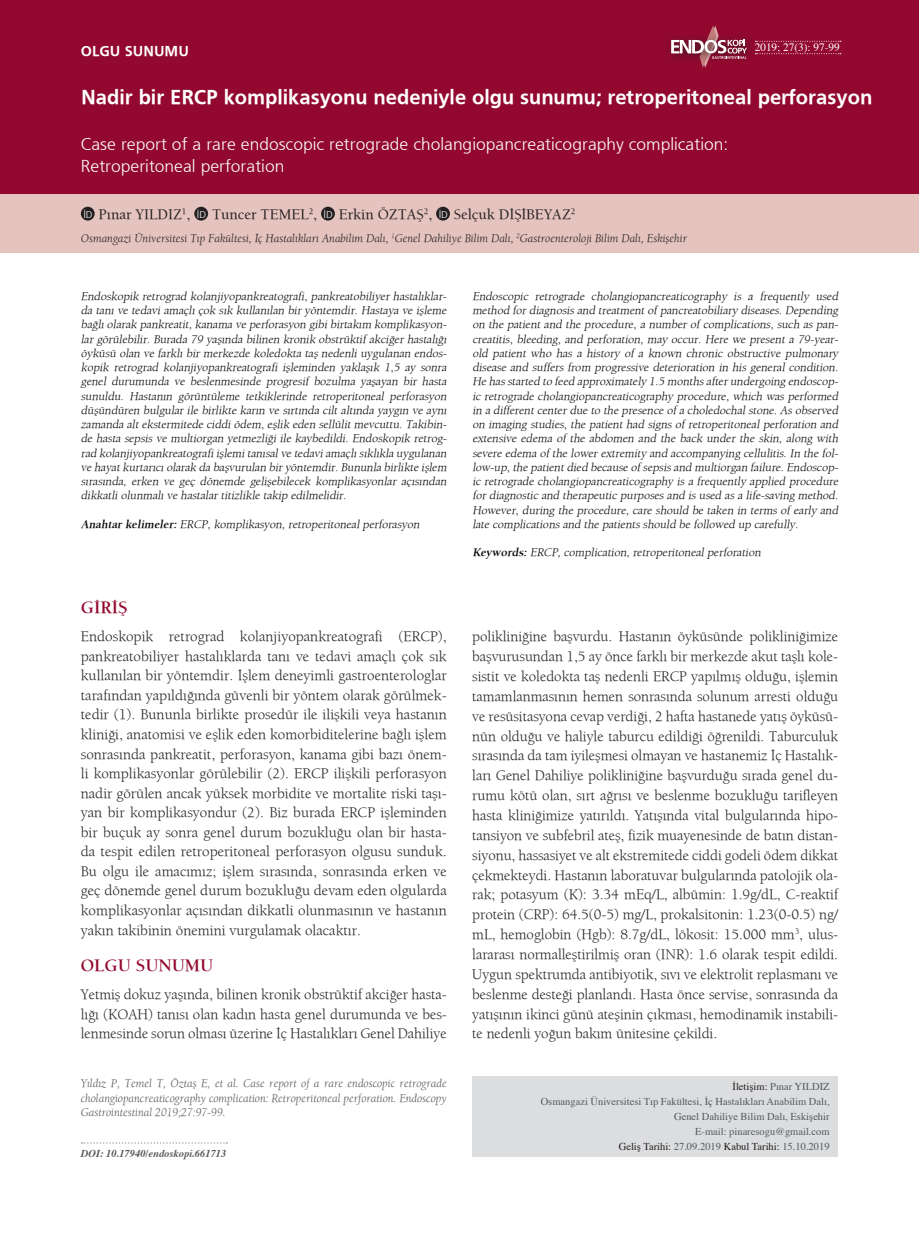
<style>
.page{position:relative;width:919px;height:1238px;background:#fff}
.page>*{position:absolute;margin:0;border:0;box-sizing:border-box;transform-origin:0 0}
.t1{font:700 21px "Fruga Sans";color:#fff}
.t2{font:300 18px/21.6px "Fruga Sans";color:#fff}
.t3{font:700 18px "Berkeley";color:#92082f}
.t4{font:300 15px/19.8px "Berkeley";letter-spacing:-.005em;color:#231f20;text-align:justify}
.t5{font:500 15px "Berkeley";color:#231f20}
.t6{font:700 15px "Fruga Sans";color:#fff}
.t7{font:italic 300 12px/14.2px "Berkeley";color:#040503;text-align:justify}
.t8{font:italic 300 12px/14.4px "Berkeley";color:#57585a;text-align:justify}
.t9{font:italic 300 12px "Berkeley";color:#231f20}
.t10{font:11.25px "Times";color:#fff}
.t11{font:10.5px/15px "Times";color:#57585a;text-align:right}
.t12{font:italic 700 10.5px "Times";color:#57585a}
.s1{font-family:"Fruga Sans";font-weight:300;font-size:10.35px;color:#fff}
.s2{font-weight:700}
.s3{color:#231f20}
</style>
<div class="page">
<div style="left:0;top:0;width:918px;height:211px;background:#92082f"></div>
<div style="left:472px;top:1076px;width:366px;height:81px;background:#dcdddf"></div>
<svg style="left:671px;top:26px;width:76px;height:42px"></svg>
<svg style="left:755px;top:41px;width:85px;height:1px"></svg>
<svg style="left:755px;top:53px;width:85px;height:1px"></svg>
<svg style="left:82px;top:1142px;width:145px;height:1px"></svg>
<div style="left:0;top:194px;width:918px;height:59px;background:#e5c3bf"></div>
<div style="left:81px;top:207px;width:14px;height:13px;background:#231f20;border-radius:50%"></div>
<div style="left:194px;top:207px;width:14px;height:13px;background:#231f20;border-radius:50%"></div>
<div style="left:321px;top:207px;width:14px;height:13px;background:#231f20;border-radius:50%"></div>
<div style="left:436px;top:207px;width:14px;height:13px;background:#231f20;border-radius:50%"></div>
<p class="t6" style="left:81px;top:42px;width:110px">OLGU SUNUMU</p>
<p class="t10" style="left:754px;top:40px;width:86px">2019; 27(3): 97-99</p>
<h1 class="t1" style="left:81px;top:85px;width:792px">Nadir bir ERCP komplikasyonu nedeniyle olgu sunumu; retroperitoneal perforasyon</h1>
<h2 class="t2" style="left:81px;top:133px;width:649px">Case report of a rare endoscopic retrograde cholangiopancreaticography complication:<br>Retroperitoneal perforation</h2>
<p class="t5" style="left:83px;top:205px;width:493px"><span class="s1">İD</span> Pınar YILDIZ<sup>1</sup>, <span class="s1">İD</span> Tuncer TEMEL<sup>2</sup>, <span class="s1">İD</span> Erkin ÖZTAŞ<sup>2</sup>, <span class="s1">İD</span> Selçuk DİŞİBEYAZ<sup>2</sup></p>
<p class="t9" style="left:81px;top:231px;width:607px">Osmangazi Üniversitesi Tıp Fakültesi, İç Hastalıkları Anabilim Dalı, <sup>1</sup>Genel Dahiliye Bilim Dalı, <sup>2</sup>Gastroenteroloji Bilim Dalı, Eskişehir</p>
<p class="t7" style="left:81px;top:289px;width:370px">Endoskopik retrograd kolanj iyopankreatografi, pankreatobiliyer hastalıklar&shy;da tanı ve tedavi amaçlı çok sık kullanılan bir yöntemdir. Hastaya ve işleme bağlıolarak pankreatit,kanama ve perforasyon gibibirtakım komplikasyon&shy;lar görülebilir. Burada 79 yaşında bilinen kronik obstrüktif akciğer hastalığı öyküsü olan ve farklı bir merkezde koledokta taş nedenli uygulanan endos&shy;kopik retrograd kolanj iyopankreatografi işleminden yaklaşık 1,5 ay sonra genel durumunda ve beslenmesinde progresif bozulma yaşayan bir hasta sunuldu. Hastanın görüntüleme tetkiklerinde retroperitoneal perforasyon düşündüren bulgular ile birlikte karın ve sırtında cilt altında yaygın ve aynı zamanda altekstermitede ciddiödem,eşlik eden sellülitmevcuttu.Takibin&shy;de hasta sepsis ve multiorgan yetmezliği ile kaybedildi. Endoskopik retrog&shy;rad kolanj iyopankreatografiişlemitanısalve tedaviamaçlısıklıkla uygulanan ve hayatkurtarıcıolarak da başvurulan biryöntemdir.Bununla birlikte işlem sırasında, erken ve geç dönemde gelişebilecek komplikasyonlar açısından dikkatliolunmalıve hastalartitizlikle takip edilmelidir.</p>
<p class="t7" style="left:81px;top:517px;width:343px"><span class="s2">Anahtar kelimeler:</span> ERCP,komplikasyon,retroperitonealperforasyon</p>
<h2 class="t3" style="left:81px;top:596px;width:49px">GİRİŞ</h2>
<p class="t4" style="left:81px;top:626px;width:367px">Endoskopik retrograd kolanjiyopankreatografi (ERCP), pankreatobiliyer hastalıklarda tanı ve tedavi amaçlı çok sık kullanılan bir yöntemdir. İşlem deneyimli gastroenterologlar tarafından yapıldığında güvenli bir yöntem olarak görülmek&shy;tedir (1). Bununla birlikte prosedür ile ilişkili veya hastanın kliniği, anatomisi ve eşlik eden komorbiditelerine bağlı işlem sonrasında pankreatit, perforasyon, kanama gibi bazı önem&shy;li komplikasyonlar görülebilir (2). ERCP ilişkili perforasyon nadir görülen ancak yüksek morbidite ve mortalite riski taşı&shy;yan bir komplikasyondur (2). Biz burada ERCP işleminden bir buçuk ay sonra genel durum bozukluğu olan bir hasta&shy;da tespit edilen retroperitoneal perforasyon olgusu sunduk.<br>Bu olgu ile amacımız; işlem sırasında, sonrasında erken ve geç dönemde genel durum bozukluğu devam eden olgularda komplikasyonlar açısından dikkatli olunmasının ve hastanın yakın takibinin önemini vurgulamak olacaktır.</p>
<h2 class="t3" style="left:81px;top:954px;width:134px">OLGU SUNUMU</h2>
<p class="t4" style="left:81px;top:984px;width:367px">Yetmiş dokuz yaşında, bilinen kronik obstrüktif akciğer hasta&shy;lığı (KOAH) tanısı olan kadın hasta genel durumunda ve bes&shy;lenmesinde sorun olması üzerine İç Hastalıkları Genel Dahiliye</p>
<p class="t8" style="left:81px;top:1076px;width:367px">Yıldız P, Temel T, Öztaş E, et al. Case report of a rare endoscopic retrograde cholangiopancreaticography complication: Retroperitoneal perforation. Endoscopy Gastrointestinal 2019;27:97-99.</p>
<p class="t12" style="left:81px;top:1146px;width:147px">DOI: 10.17940/endoskopi.661713</p>
<p class="t7" style="left:472px;top:289px;width:370px;text-align:left">Endoscopic retrograde cholangiopancreaticography is a frequently used method fordiagnosisand treatmentof pancreatobiliary diseases.Depending on the patient and the procedure, a number of complications, such as pan&shy;creatitis, bleeding, and perforation, may occur. Here we present a 79-year&shy;old patient who has a history of a known chronic obstructive pulmonary disease and suffers from progressive deterioration in his general condition.<br>He hasstarted to feed approximately 1.5 monthsafterundergoing endoscop&shy;ic retrograde cholangiopancreaticography procedure, which was performed in a differentcenterdue to the presence of a choledochalstone.Asobserved on imaging studies, the patient had signs of retroperitoneal perforation and extensive edema of the abdomen and the back under the skin, along with severe edema of the lowerextremity and accompanying cellulitis.In the fol&shy;low-up,the patientdied because of sepsisand multiorgan failure.Endoscop&shy;ic retrograde cholangiopancreaticography is a frequently applied procedure for diagnostic and therapeutic purposes and is used as a life-saving method.<br>However, during the procedure, care should be taken in terms of early and late complicationsand the patientsshould be followed up carefully .</p>
<p class="t7" style="left:472px;top:545px;width:292px"><span class="s2">Keywords:</span> ERCP,complication,retroperitonealperforation</p>
<p class="t4" style="left:472px;top:626px;width:367px">polikliniğine başvurdu. Hastanın öyküsünde polikliniğimize başvurusundan 1,5 ay önce farklı bir merkezde akut taşlı kole&shy;sistit ve koledokta taş nedenli ERCP yapılmış olduğu, işlemin tamamlanmasının hemen sonrasında solunum arresti olduğu ve resüsitasyona cevap verdiği, 2 hafta hastanede yatış öyküsü&shy;nün olduğu ve haliyle taburcu edildiği öğrenildi. Taburculuk sırasında da tam iyileşmesi olmayan ve hastanemiz İç Hastalık&shy;ları Genel Dahiliye polikliniğine başvurduğu sırada genel du&shy;rumu kötü olan, sırt ağrısı ve beslenme bozukluğu tarifleyen hasta kliniğimize yatırıldı. Yatışında vital bulgularında hipo&shy;tansiyon ve subfebril ateş, fizik muayenesinde de batın distan&shy;siyonu, hassasiyet ve alt ekstremitede ciddi godeli ödem dikkat çekmekteydi. Hastanın laboratuvar bulgularında patolojik ola&shy;rak; potasyum (K): 3.34 mEq/L, albümin: 1.9g/dL, C-reaktif protein (CRP): 64.5(0-5) mg/L, prokalsitonin: 1.23(0-0.5) ng/ mL, hemoglobin (Hgb): 8.7g/dL, lökosit: 15.000 mm<sup>3</sup>, ulus&shy;lararası normalleştirilmiş oran (INR): 1.6 olarak tespit edildi.<br>Uygun spektrumda antibiyotik, sıvı ve elektrolit replasmanı ve beslenme desteği planlandı. Hasta önce servise, sonrasında da yatışının ikinci günü ateşinin çıkması, hemodinamik instabili&shy;te nedenli yoğun bakım ünitesine çekildi.</p>
<p class="t11" style="left:540px;top:1079px;width:290px"><span class="s3">İletişim:</span> Pınar YILDIZ<br>Osmangazi Üniversitesi Tıp Fakültesi, İç Hastalıkları Anabilim Dalı, Genel Dahiliye Bilim Dalı, Eskişehir<br>E-mail: pinaresogu@gmail.com<br><span class="s3">Geliş Tarihi:</span> 27.09.2019 <span class="s3">Kabul Tarihi:</span> 15.10.2019</p>
</div>
